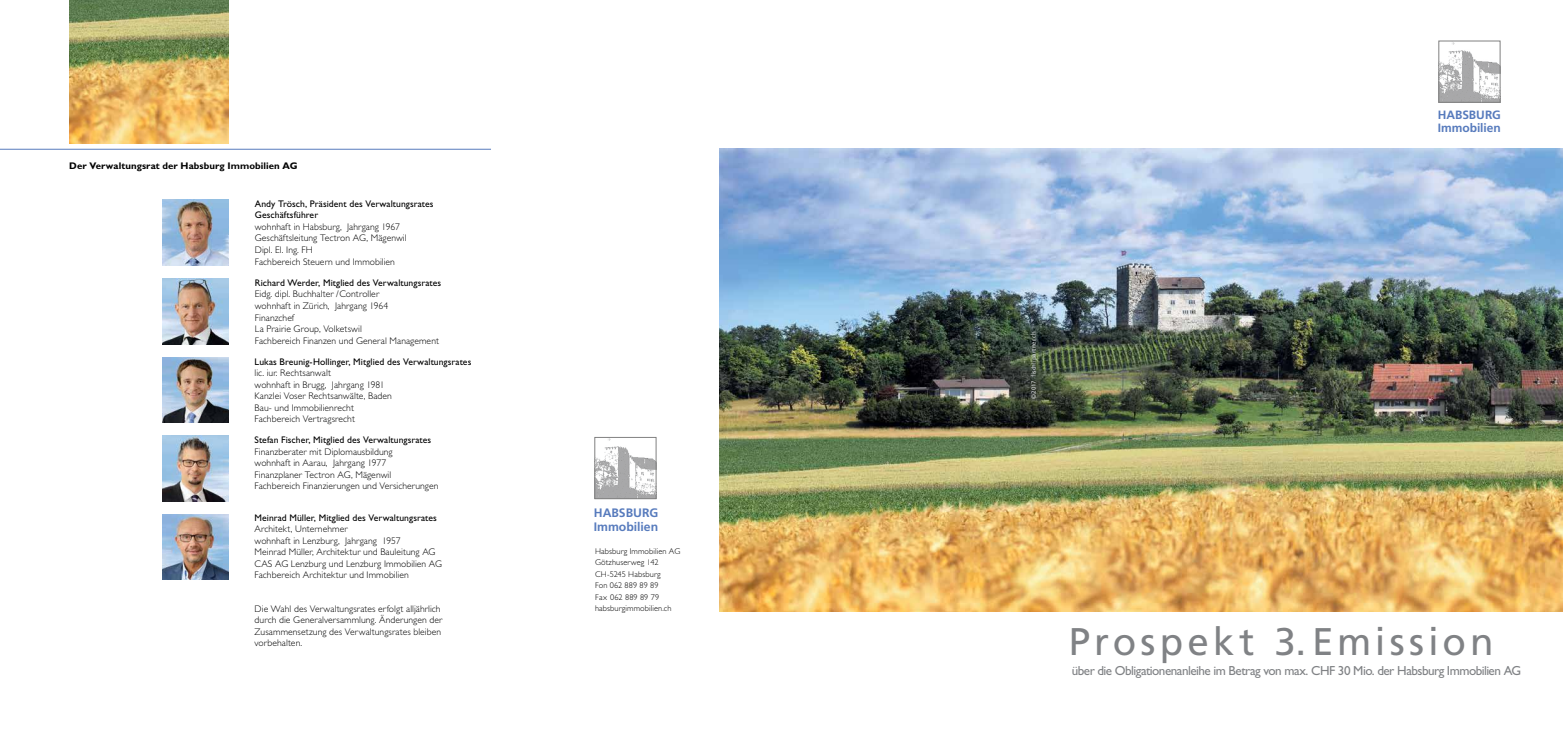
<style>
.page{position:relative;width:1563px;height:737px;background:#fff}
.page>*{position:absolute;margin:0;border:0;box-sizing:border-box;transform-origin:0 0}
.t1{font:38.5px "Frutiger";letter-spacing:.105em;color:#808285}
.t2{font:13.12px "Gill Sans";letter-spacing:-.04em;color:#808285}
.t3{font:700 12.25px/14px "Frutiger";color:#577bbd}
.t4{font:700 11.99px/13.1px "Frutiger";color:#577bbd}
.t5{font:300 9.62px/11.5px "Gill Sans";letter-spacing:.005em;color:#000}
.t6{font:9.62px/11.5px "Gill Sans";letter-spacing:.005em;color:#000}
.t7{font:700 9.62px "Gill Sans";letter-spacing:.005em;color:#000}
.t8{font:300 8.31px/11.4px "Gill Sans";letter-spacing:.01em;color:#000}
.t9{font:6.12px "Frutiger";color:#d1d3d4}
</style>
<div class="page">
<img style="left:719px;top:149px;width:844px;height:462px">
<img style="left:1440px;top:43px;width:58px;height:58px">
<img style="left:596px;top:439px;width:58px;height:58px">
<hr style="left:0;top:149px;width:491px;height:1px;background:#577bbd">
<img style="left:69px;top:0;width:159px;height:143px">
<img style="left:163px;top:279px;width:65px;height:65px">
<img style="left:163px;top:357px;width:65px;height:65px">
<img style="left:163px;top:435px;width:65px;height:66px">
<img style="left:163px;top:199px;width:65px;height:66px">
<img style="left:163px;top:514px;width:65px;height:65px">
<p class="t7" style="left:69px;top:160px;width:230px">Der Verwaltungsrat der Habsburg Immobilien AG</p>
<p class="t6" style="left:255px;top:198px;width:180px">Andy Trösch, Präsident des Verwaltungsrates<br>Geschäftsführer</p>
<p class="t5" style="left:255px;top:221px;width:153px">wohnhaft in Habsburg, Jahrgang 1967<br>Geschäftsleitung Tectron AG, Mägenwil<br>Dipl. El. Ing. FH<br>Fachbereich Steuern und Immobilien</p>
<p class="t6" style="left:255px;top:277px;width:188px">Richard Werder, Mitglied des Verwaltungsrates</p>
<p class="t5" style="left:255px;top:288px;width:186px">Eidg. dipl. Buchhalter /Controller<br>wohnhaft in Zürich, Jahrgang 1964<br>Finanzchef<br>La Prairie Group, Volketswil<br>Fachbereich Finanzen und General Management</p>
<p class="t6" style="left:255px;top:355px;width:218px">Lukas Breunig-Hollinger, Mitglied des Verwaltungsrates</p>
<p class="t5" style="left:255px;top:367px;width:139px">lic. iur. Rechtsanwalt<br>wohnhaft in Brugg, Jahrgang 1981<br>Kanzlei Voser Rechtsanwälte, Baden<br>Bau- und Immobilienrecht<br>Fachbereich Vertragsrecht</p>
<p class="t6" style="left:255px;top:434px;width:178px">Stefan Fischer, Mitglied des Verwaltungsrates</p>
<p class="t5" style="left:255px;top:445px;width:185px">Finanzberater mit Diplomausbildung<br>wohnhaft in Aarau, Jahrgang 1977<br>Finanzplaner Tectron AG, Mägenwil Fachbereich Finanzierungen und Versicherungen</p>
<p class="t6" style="left:255px;top:511px;width:184px">Meinrad Müller, Mitglied des Verwaltungsrates</p>
<p class="t5" style="left:255px;top:523px;width:189px">Architekt, Unternehmer<br>wohnhaft in Lenzburg, Jahrgang 1957<br>Meinrad Müller, Architektur und Bauleitung AG CAS AG Lenzburg und Lenzburg Immobilien AG Fachbereich Architektur und Immobilien</p>
<p class="t5" style="left:255px;top:602px;width:189px">Die Wahl des Verwaltungsrates erfolgt alljährlich durch die Generalversammlung. Änderungen der Zusammensetzung des Verwaltungsrates bleiben vorbehalten.</p>
<p class="t3" style="left:594px;top:505px;width:66px">HABSBURG<br>Immobilien</p>
<p class="t8" style="left:595px;top:545px;width:87px">Habsburg Immobilien AG<br>Götzhuserweg 142<br>CH-5245 Habsburg<br>Fon 062 889 89 89<br>Fax 062 889 89 79 habsburgimmobilien.ch</p>
<p class="t9" style="left:1030px;top:399px;width:69px;rotate:-90deg">©2017 fischlipartner.ch</p>
<p class="t4" style="left:1437px;top:108px;width:65px">HABSBURG<br>Immobilien</p>
<h1 class="t1" style="left:1068px;top:619px;width:427px">Prospekt 3.Emission</h1>
<h2 class="t2" style="left:1071px;top:663px;width:451px">über die Obligationenanleihe im Betrag von max. CHF 30 Mio. der Habsburg Immobilien AG</h2>
</div>
